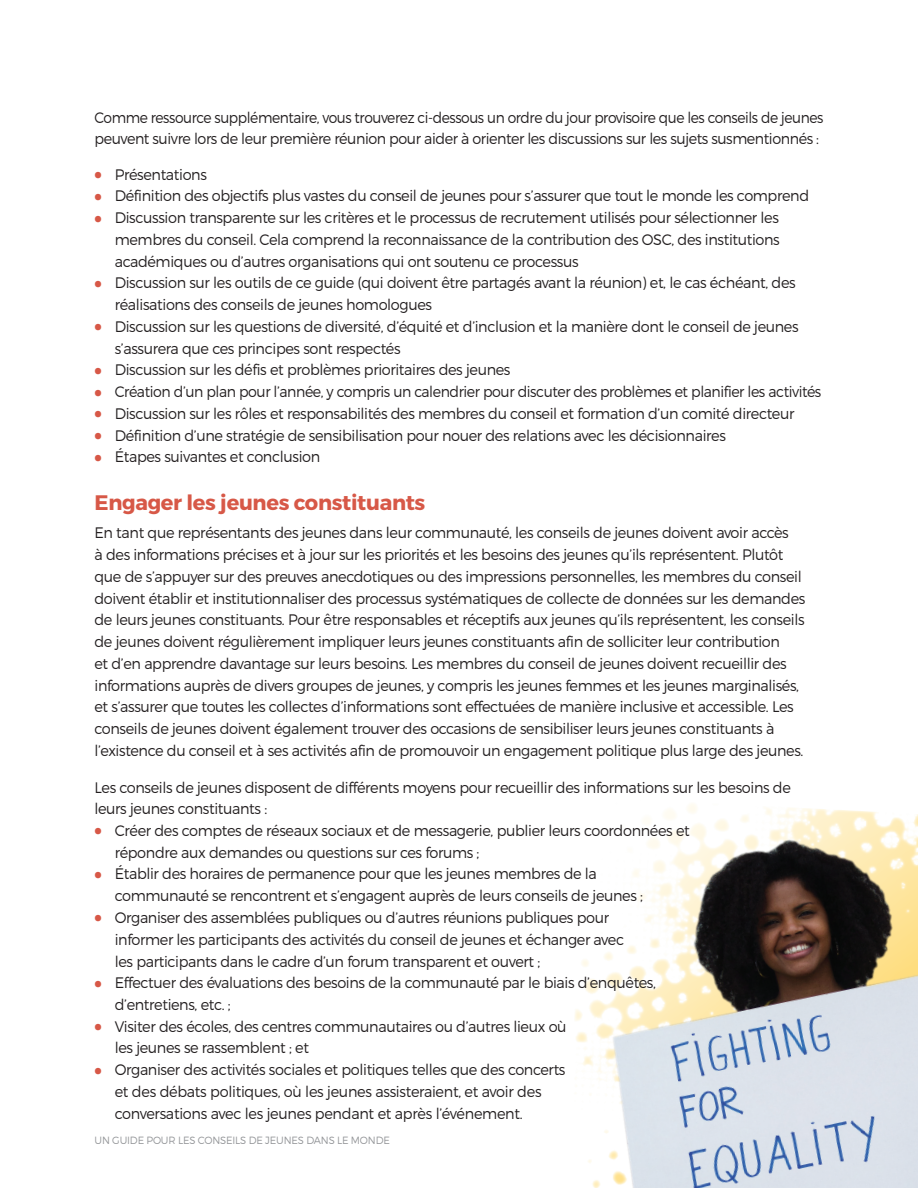
<style>
.page{position:relative;width:918px;height:1188px;background:#fff}
.page>*{position:absolute;margin:0;border:0;box-sizing:border-box;transform-origin:0 0}
.t1{font:700 21px "Montserrat";letter-spacing:-.015em;color:#d75847}
.t2{font:300 15.15px/21.8px "Montserrat";letter-spacing:-.025em;color:#231f20;scale:.95 1}
.t3{font:300 15.15px/21.8px "Montserrat";letter-spacing:-.025em;color:#231f20;scale:.91 1}
.t4{font:300 15.15px "Montserrat";letter-spacing:-.025em;color:#231f20;scale:.93 1}
.t5{font:300 10.5px "Montserrat";letter-spacing:-.015em;color:#939598;scale:.95 1}
.s1{font-weight:900;font-size:21px;color:#d75847}
</style>
<div class="page">
<img style="left:575px;top:809px;width:343px;height:379px">
<p class="t3" style="left:94px;top:106px;width:803px">Comme ressource supplémentaire, vous trouverez ci-dessous un ordre du jour provisoire que les conseils de jeunes peuvent suivre lors de leur première réunion pour aider à orienter les discussions sur les sujets susmentionnés :</p>
<p class="t2" style="left:94px;top:163px;width:120px"><span class="s1">•</span> Présentations</p>
<p class="t2" style="left:94px;top:185px;width:754px"><span class="s1">•</span> Définition des objectifs plus vastes du conseil de jeunes pour s’assurer que tout le monde les comprend</p>
<p class="t2" style="left:115px;top:207px;width:702px;text-align:justify;text-indent:-20px"><span class="s1">•</span> Discussion transparente sur les critères et le processus de recrutement utilisés pour sélectionner les membres du conseil. Cela comprend la reconnaissance de la contribution des OSC, des institutions académiques ou d’autres organisations qui ont soutenu ce processus</p>
<p class="t2" style="left:115px;top:272px;width:718px;text-indent:-20px"><span class="s1">•</span> Discussion sur les outils de ce guide (qui doivent être partagés avant la réunion) et, le cas échéant, des réalisations des conseils de jeunes homologues</p>
<p class="t2" style="left:115px;top:315px;width:721px;text-indent:-20px"><span class="s1">•</span> Discussion sur les questions de diversité, d’équité et d’inclusion et la manière dont le conseil de jeunes s’assurera que ces principes sont respectés</p>
<p class="t2" style="left:94px;top:359px;width:439px"><span class="s1">•</span> Discussion sur les défis et problèmes prioritaires des jeunes</p>
<p class="t4" style="left:94px;top:383px;width:783px"><span class="s1">•</span> Création d’un plan pour l’année, y compris un calendrier pour discuter des problèmes et planifier les activités</p>
<p class="t2" style="left:94px;top:402px;width:738px"><span class="s1">•</span> Discussion sur les rôles et responsabilités des membres du conseil et formation d’un comité directeur</p>
<p class="t2" style="left:94px;top:424px;width:666px"><span class="s1">•</span> Définition d’une stratégie de sensibilisation pour nouer des relations avec les décisionnaires</p>
<p class="t2" style="left:94px;top:446px;width:239px"><span class="s1">•</span> Étapes suivantes et conclusion</p>
<h1 class="t1" style="left:94px;top:489px;width:332px">Engager les jeunes constituants</h1>
<p class="t2" style="left:94px;top:522px;width:750px">En tant que représentants des jeunes dans leur communauté, les conseils de jeunes doivent avoir accès<br>à des informations précises et à jour sur les priorités et les besoins des jeunes qu’ils représentent. Plutôt que de s’appuyer sur des preuves anecdotiques ou des impressions personnelles, les membres du conseil doivent établir et institutionnaliser des processus systématiques de collecte de données sur les demandes de leurs jeunes constituants. Pour être responsables et réceptifs aux jeunes qu’ils représentent, les conseils de jeunes doivent régulièrement impliquer leurs jeunes constituants afin de solliciter leur contribution<br>et d’en apprendre davantage sur leurs besoins. Les membres du conseil de jeunes doivent recueillir des informations auprès de divers groupes de jeunes, y compris les jeunes femmes et les jeunes marginalisés, et s’assurer que toutes les collectes d’informations sont effectuées de manière inclusive et accessible. Les conseils de jeunes doivent également trouver des occasions de sensibiliser leurs jeunes constituants à l’existence du conseil et à ses activités afin de promouvoir un engagement politique plus large des jeunes.</p>
<p class="t2" style="left:94px;top:776px;width:735px">Les conseils de jeunes disposent de différents moyens pour recueillir des informations sur les besoins de leurs jeunes constituants :</p>
<p class="t2" style="left:115px;top:819px;width:607px;text-indent:-20px"><span class="s1">•</span> Créer des comptes de réseaux sociaux et de messagerie, publier leurs coordonnées et répondre aux demandes ou questions sur ces forums ;</p>
<p class="t2" style="left:115px;top:863px;width:558px;text-indent:-20px"><span class="s1">•</span> Établir des horaires de permanence pour que les jeunes membres de la communauté se rencontrent et s’engagent auprès de leurs conseils de jeunes ;</p>
<p class="t2" style="left:115px;top:906px;width:538px;text-indent:-20px"><span class="s1">•</span> Organiser des assemblées publiques ou d’autres réunions publiques pour informer les participants des activités du conseil de jeunes et échanger avec les participants dans le cadre d’un forum transparent et ouvert ;</p>
<p class="t2" style="left:115px;top:972px;width:571px;text-indent:-20px"><span class="s1">•</span> Effectuer des évaluations des besoins de la communauté par le biais d’enquêtes, d’entretiens, etc. ;</p>
<p class="t2" style="left:115px;top:1015px;width:477px;text-indent:-20px"><span class="s1">•</span> Visiter des écoles, des centres communautaires ou d’autres lieux où les jeunes se rassemblent ; et</p>
<p class="t2" style="left:115px;top:1059px;width:476px;text-indent:-20px"><span class="s1">•</span> Organiser des activités sociales et politiques telles que des concerts et des débats politiques, où les jeunes assisteraient, et avoir des conversations avec les jeunes pendant et après l’événement.</p>
<p class="t5" style="left:95px;top:1134px;width:312px">UN GUIDE POUR LES CONSEILS DE JEUNES DANS LE MONDE</p>
</div>
